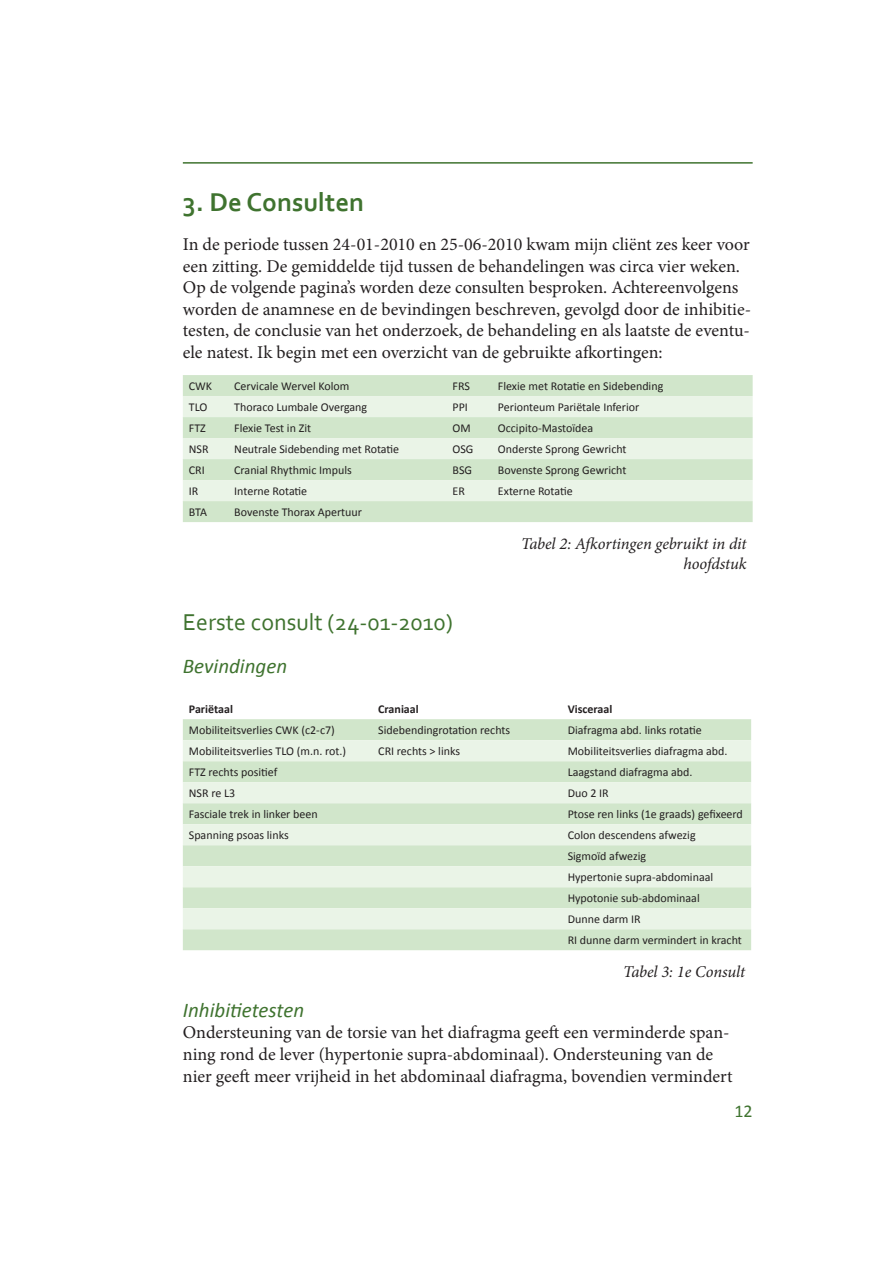
<style>
.page{position:relative;width:893px;height:1263px;background:#fff}
.page>*{position:absolute;margin:0;border:0;box-sizing:border-box;transform-origin:0 0}
.t1{font:700 27px "Corbel";color:#3f732f}
.t2{font:24px "Corbel";color:#3f732f}
.t3{font:italic 21px "Calibri";color:#3f732f}
.t4{font:18px/21.6px "Minion Pro";color:#231f20}
.t5{font:18px "Calibri";color:#3f732f}
.t6{font:italic 16.5px/19.8px "Minion Pro";letter-spacing:-.01em;color:#231f20;text-align:right}
.t7{font:12px/21px "Calibri";color:#231f20}
.t8{font:700 12px "Calibri";color:#231f20}
</style>
<div class="page">
<hr style="left:183px;top:162px;width:570px;height:2px;background:#3f732f">
<div style="left:183px;top:375px;width:570px;height:147px;background:#d1e6cb"></div>
<svg style="left:183px;top:396px;width:570px;height:105px;background:#e0eedb"></svg>
<div style="left:183px;top:719px;width:568px;height:231px;background:#d1e6cb"></div>
<svg style="left:183px;top:740px;width:568px;height:189px;background:#dfedda"></svg>
<h1 class="t1" style="left:183px;top:186px;width:183px">3. De Consulten</h1>
<p class="t4" style="left:183px;top:234px;width:570px">In de periode tussen 24-01-2010 en 25-06-2010 kwam mijn cliënt zes keer voor een zitting. De gemiddelde tijd tussen de behandelingen was circa vier weken.<br>Op de volgende pagina’s worden deze consulten besproken. Achtereenvolgens worden de anamnese en de bevindingen beschreven, gevolgd door de inhibitie&shy;testen, de conclusie van het onderzoek, de behandeling en als laatste de eventu&shy;ele natest. Ik begin met een overzicht van de gebruikte afkortingen:</p>
<p class="t7" style="left:189px;top:375px;width:25px">CWK</p>
<p class="t7" style="left:234px;top:375px;width:117px">Cervicale Wervel Kolom</p>
<p class="t7" style="left:452px;top:375px;width:19px">FRS</p>
<p class="t7" style="left:498px;top:375px;width:167px">Flexie met Rotatie en Sidebending</p>
<p class="t7" style="left:189px;top:396px;width:20px">TLO</p>
<p class="t7" style="left:234px;top:396px;width:134px">Thoraco Lumbale Overgang</p>
<p class="t7" style="left:452px;top:396px;width:17px">PPI</p>
<p class="t7" style="left:498px;top:396px;width:143px">Perionteum Pariëtale Inferior</p>
<p class="t7" style="left:189px;top:417px;width:18px">FTZ</p>
<p class="t7" style="left:234px;top:417px;width:78px">Flexie Test in Zit</p>
<p class="t7" style="left:452px;top:417px;width:20px">OM</p>
<p class="t7" style="left:498px;top:417px;width:97px">Occipito-Mastoïdea</p>
<p class="t7" style="left:189px;top:438px;width:21px">NSR</p>
<p class="t7" style="left:234px;top:438px;width:166px">Neutrale Sidebending met Rotatie</p>
<p class="t7" style="left:452px;top:438px;width:23px">OSG</p>
<p class="t7" style="left:498px;top:438px;width:130px">Onderste Sprong Gewricht</p>
<p class="t7" style="left:189px;top:459px;width:17px">CRI</p>
<p class="t7" style="left:234px;top:459px;width:119px">Cranial Rhythmic Impuls</p>
<p class="t7" style="left:453px;top:459px;width:21px">BSG</p>
<p class="t7" style="left:498px;top:459px;width:130px">Bovenste Sprong Gewricht</p>
<p class="t7" style="left:189px;top:480px;width:11px">IR</p>
<p class="t7" style="left:234px;top:480px;width:75px">Interne Rotatie</p>
<p class="t7" style="left:453px;top:480px;width:14px">ER</p>
<p class="t7" style="left:498px;top:480px;width:76px">Externe Rotatie</p>
<p class="t7" style="left:189px;top:501px;width:20px">BTA</p>
<p class="t7" style="left:234px;top:501px;width:129px">Bovenste Thorax Apertuur</p>
<h3 class="t6" style="left:521px;top:534px;width:227px">Tabel 2: Afkortingen gebruikt in dit hoofdstuk</h3>
<h2 class="t2" style="left:183px;top:607px;width:272px">Eerste consult (24-01-2010)</h2>
<h3 class="t3" style="left:183px;top:653px;width:106px">Bevindingen</h3>
<p class="t8" style="left:189px;top:702px;width:46px">Pariëtaal</p>
<p class="t8" style="left:378px;top:702px;width:42px">Craniaal</p>
<p class="t8" style="left:568px;top:702px;width:46px">Visceraal</p>
<p class="t7" style="left:189px;top:719px;width:147px">Mobiliteitsverlies CWK (c2-c7)</p>
<p class="t7" style="left:378px;top:719px;width:133px">Sidebendingrotation rechts</p>
<p class="t7" style="left:568px;top:719px;width:136px">Diafragma abd. links rotatie</p>
<p class="t7" style="left:189px;top:740px;width:159px">Mobiliteitsverlies TLO (m.n. rot.)</p>
<p class="t7" style="left:378px;top:740px;width:83px">CRI rechts &gt; links</p>
<p class="t7" style="left:568px;top:740px;width:161px">Mobiliteitsverlies diafragma abd.</p>
<p class="t7" style="left:189px;top:761px;width:90px">FTZ rechts positief</p>
<p class="t7" style="left:568px;top:761px;width:126px">Laagstand diafragma abd.</p>
<p class="t7" style="left:189px;top:782px;width:48px">NSR re L3</p>
<p class="t7" style="left:568px;top:782px;width:43px">Duo 2 IR</p>
<p class="t7" style="left:189px;top:803px;width:130px">Fasciale trek in linker been</p>
<p class="t7" style="left:568px;top:803px;width:177px">Ptose ren links (1e graads) gefixeerd</p>
<p class="t7" style="left:189px;top:824px;width:101px">Spanning psoas links</p>
<p class="t7" style="left:568px;top:824px;width:176px">Colon descendens afwezig<br>Sigmoïd afwezig<br>Hypertonie supra-abdominaal<br>Hypotonie sub-abdominaal<br>Dunne darm IR<br>RI dunne darm vermindert in kracht</p>
<h3 class="t6" style="left:623px;top:962px;width:123px">Tabel 3: 1e Consult</h3>
<h3 class="t3" style="left:183px;top:997px;width:123px">Inhibitietesten</h3>
<h3 class="t4" style="left:183px;top:1022px;width:551px">Ondersteuning van de torsie van het diafragma geeft een verminderde span&shy;ning rond de lever (hypertonie supra-abdominaal). Ondersteuning van de nier geeft meer vrijheid in het abdominaal diafragma, bovendien vermindert</h3>
<h3 class="t5" style="left:734px;top:1100px;width:20px">12</h3>
</div>
